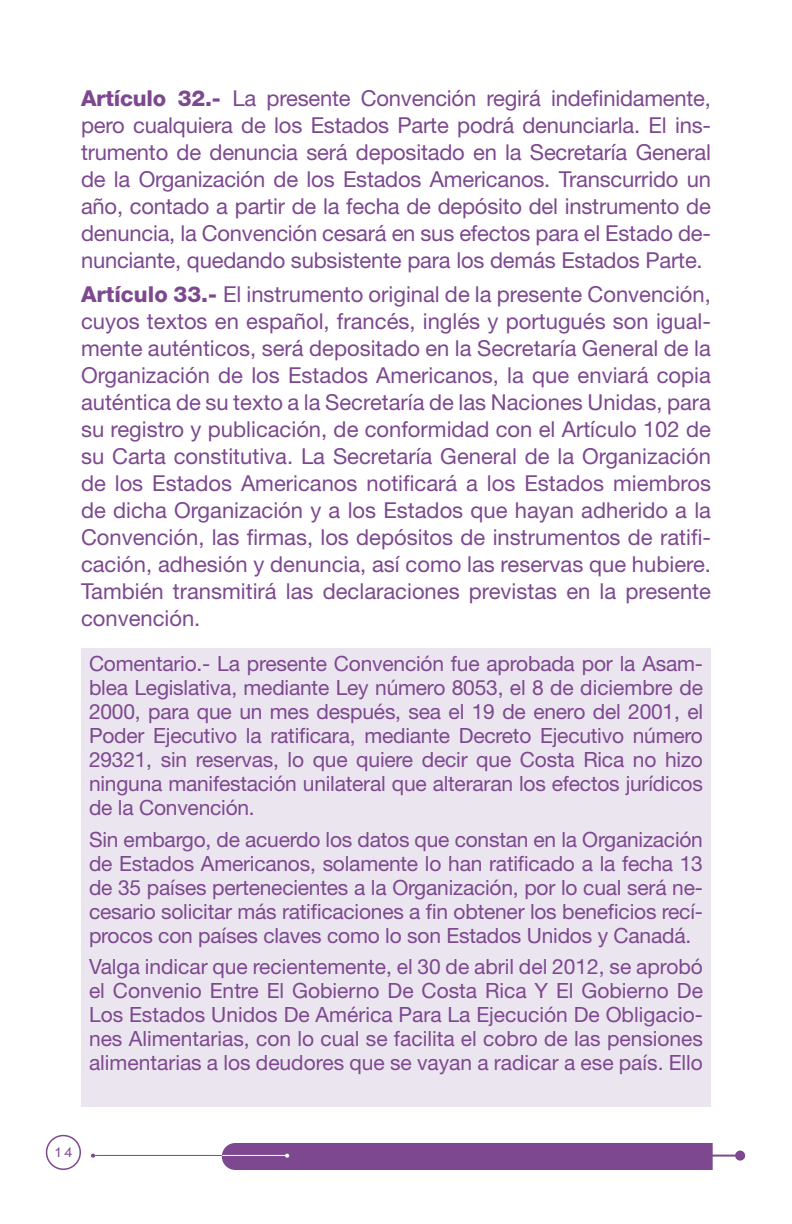
<style>
.page{position:relative;width:792px;height:1224px;background:#fff}
.page>*{position:absolute;margin:0;border:0;box-sizing:border-box;transform-origin:0 0}
.t1{font:22px/27px "Helvetica Neue LT Std";letter-spacing:-.01em;color:#7d488f;text-align:justify}
.t2{font:21px/24px "Helvetica Neue LT Std";letter-spacing:-.01em;color:#7d488f;text-align:justify}
.t3{font:14px "Lithos Pro";color:#7d488f}
.s1{font-weight:800}
</style>
<div class="page">
<div style="left:46px;top:1135px;width:35px;height:35px;border:2px solid #7d488f;border-radius:50%"></div>
<div style="left:235px;top:1143px;width:478px;height:27px;background:#7d488f"></div>
<div style="left:223px;top:1144px;width:25px;height:25px;background:#7d488f;border-radius:50%"></div>
<div style="left:222px;top:1143px;width:27px;height:27px;border:2px solid #7d488f;border-radius:50%"></div>
<div style="left:736px;top:1152px;width:8px;height:8px;background:#7d488f;border-radius:50%"></div>
<div style="left:735px;top:1151px;width:10px;height:10px;border:2px solid #7d488f;border-radius:50%"></div>
<hr style="left:706px;top:1155px;width:32px;height:2px;background:#7d488f">
<hr style="left:95px;top:1155px;width:130px;height:1px;background:#7d488f">
<hr style="left:222px;top:1155px;width:65px;height:1px;background:#fff">
<svg style="left:285px;top:1154px;width:4px;height:4px"></svg>
<svg style="left:91px;top:1154px;width:4px;height:4px"></svg>
<div style="left:81px;top:648px;width:630px;height:459px;background:#ebe5ef"></div>
<p class="t1" style="left:81px;top:84px;width:632px"><span class="s1">Artículo 32.-</span> La presente Convención regirá indefinidamente, pero cualquiera de los Estados Parte podrá denunciarla. El ins&shy;trumento de denuncia será depositado en la Secretaría General de la Organización de los Estados Americanos. Transcurrido un año, contado a partir de la fecha de depósito del instrumento de denuncia, la Convención cesará en sus efectos para el Estado de&shy;nunciante, quedando subsistente para los demás Estados Parte.</p>
<p class="t1" style="left:81px;top:280px;width:632px"><span class="s1">Artículo 33.-</span> El instrumento original de la presente Convención, cuyos textos en español, francés, inglés y portugués son igual&shy;mente auténticos, será depositado en la Secretaría General de la Organización de los Estados Americanos, la que enviará copia auténtica de su texto a la Secretaría de las Naciones Unidas, para su registro y publicación, de conformidad con el Artículo 102 de su Carta constitutiva. La Secretaría General de la Organización de los Estados Americanos notificará a los Estados miembros de dicha Organización y a los Estados que hayan adherido a la Convención, las firmas, los depósitos de instrumentos de ratifi&shy;cación, adhesión y denuncia, así como las reservas que hubiere.<br>También transmitirá las declaraciones previstas en la presente convención.</p>
<p class="t2" style="left:89px;top:652px;width:616px">Comentario.- La presente Convención fue aprobada por la Asam&shy;blea Legislativa, mediante Ley número 8053, el 8 de diciembre de 2000, para que un mes después, sea el 19 de enero del 2001, el Poder Ejecutivo la ratificara, mediante Decreto Ejecutivo número 29321, sin reservas, lo que quiere decir que Costa Rica no hizo ninguna manifestación unilateral que alteraran los efectos jurídicos de la Convención.</p>
<p class="t2" style="left:89px;top:827px;width:616px">Sin embargo, de acuerdo los datos que constan en la Organización de Estados Americanos, solamente lo han ratificado a la fecha 13 de 35 países pertenecientes a la Organización, por lo cual será ne&shy;cesario solicitar más ratificaciones a fin obtener los beneficios recí&shy;procos con países claves como lo son Estados Unidos y Canadá.</p>
<p class="t2" style="left:89px;top:954px;width:616px">Valga indicar que recientemente, el 30 de abril del 2012, se aprobó el Convenio Entre El Gobierno De Costa Rica Y El Gobierno De Los Estados Unidos De América Para La Ejecución De Obligacio&shy;nes Alimentarias, con lo cual se facilita el cobro de las pensiones alimentarias a los deudores que se vayan a radicar a ese país. Ello</p>
<p class="t3" style="left:54px;top:1144px;width:21px">14</p>
</div>
